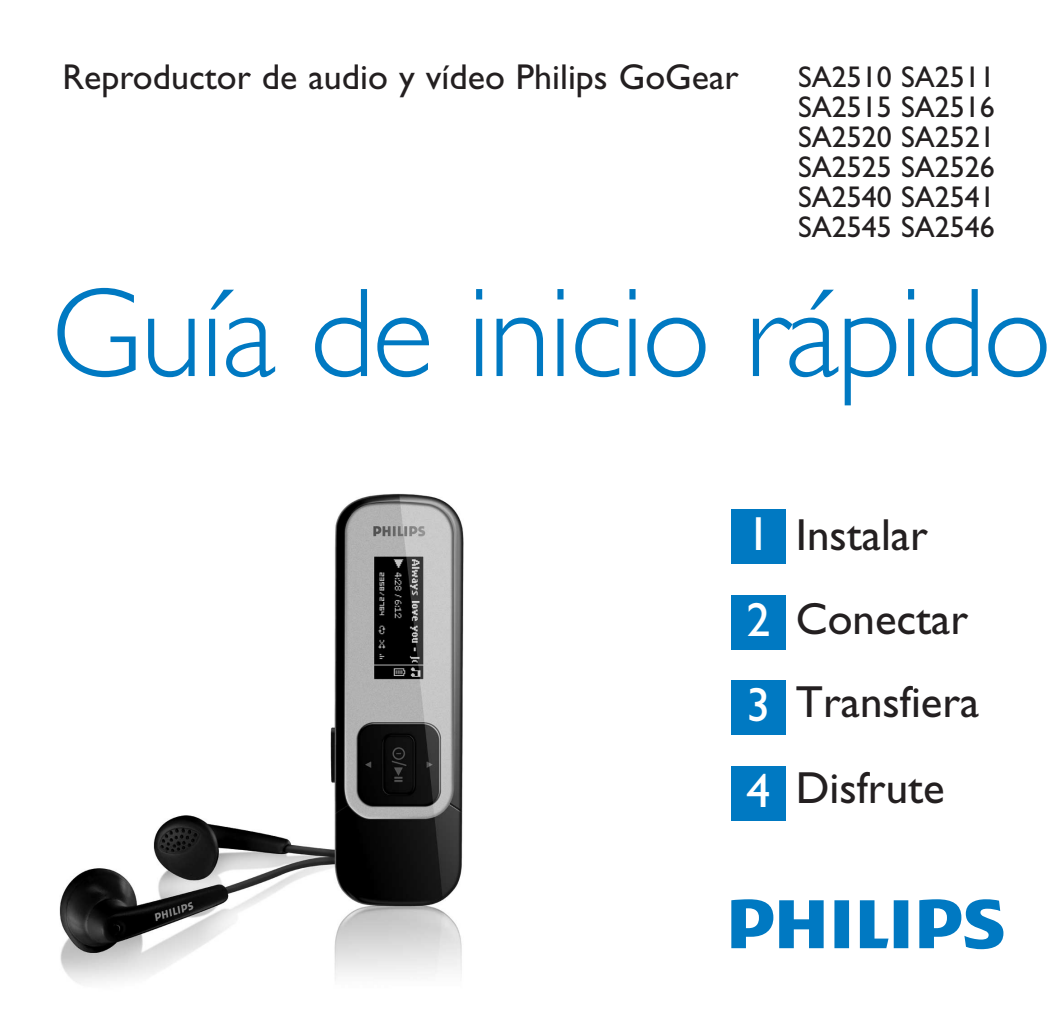
<style>
.page{position:relative;width:1063px;height:1021px;background:#fff}
.page>*{position:absolute;margin:0;border:0;box-sizing:border-box;transform-origin:0 0}
.t1{font:300 127.5px "Gill Alt One";letter-spacing:-.02em;color:#0079c2}
.t2{font:48px/85.5px "Gill Sans Std";color:#fff;text-align:justify}
.t3{font:45px/84.3px "Gill Alt One";color:#231f20}
.t4{font:36px "Gill Sans";color:#231f20}
.t5{font:30px/30px "Gill Sans";color:#231f20;text-align:justify}
</style>
<div class="page">
<div style="left:731px;top:509px;width:54px;height:54px;background:#0079c2"></div>
<div style="left:731px;top:595px;width:54px;height:54px;background:#0079c2"></div>
<div style="left:731px;top:680px;width:54px;height:54px;background:#0079c2"></div>
<div style="left:731px;top:766px;width:54px;height:54px;background:#0079c2"></div>
<img style="left:60px;top:493px;width:404px;height:491px">
<svg style="left:731px;top:899px;width:272px;height:50px"></svg>
<p class="t4" style="left:63px;top:64px;width:678px">Reproductor de audio y vídeo Philips GoGear</p>
<p class="t5" style="left:798px;top:66px;width:198px">SA2510 SA2511<br>SA2515 SA2516<br>SA2520 SA2521<br>SA2525 SA2526<br>SA2540 SA2541<br>SA2545 SA2546</p>
<h1 class="t1" style="left:51px;top:288px;width:1003px">Guía de inicio rápido</h1>
<h2 class="t2" style="left:746px;top:496px;width:25px">1<br>2<br>3<br>4</h2>
<h3 class="t3" style="left:796px;top:497px;width:185px">Instalar<br>Conectar<br>Transfiera<br>Disfrute</h3>
</div>
